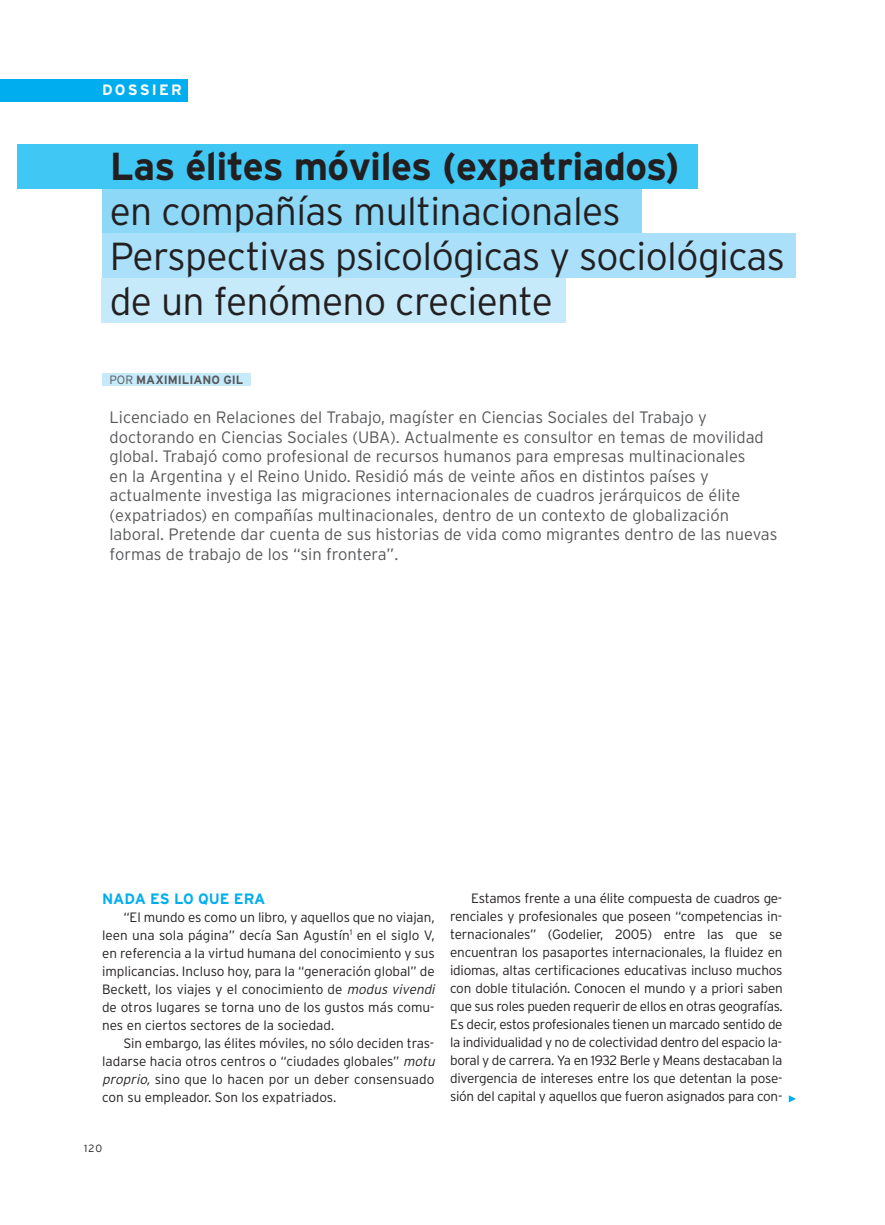
<style>
.page{position:relative;width:885px;height:1225px;background:#fff}
.page>*{position:absolute;margin:0;border:0;box-sizing:border-box;transform-origin:0 0}
.t1{font:300 39px/45px "Interstate";letter-spacing:-.015em;color:#231f20}
.t2{font:700 39px "Interstate";letter-spacing:-.015em;color:#231f20}
.t3{font:300 16.5px/19.5px "Interstate";color:#57585a}
.t4{font:700 15px "Interstate";color:#00aeef}
.t5{font:700 15px "Interstate";letter-spacing:.15em;color:#fff}
.t6{font:300 13.5px/18px "Interstate";letter-spacing:-.005em;color:#231f20}
.t7{font:700 12px "Interstate";color:#57585a}
.t8{font:300 10.5px "Interstate";color:#231f20}
.s1{font-weight:300}
.s2{font-style:italic}
</style>
<div class="page">
<div style="left:102px;top:373px;width:149px;height:13px;background:#c6eafa"></div>
<svg style="left:788px;top:1095px;width:7px;height:7px"></svg>
<div style="left:0;top:80px;width:188px;height:22px;background:#00aeef"></div>
<div style="left:102px;top:233px;width:693px;height:45px;background:#aae0f9"></div>
<div style="left:102px;top:278px;width:463px;height:45px;background:#c6eafa"></div>
<div style="left:17px;top:144px;width:680px;height:45px;background:#40c7f4"></div>
<div style="left:102px;top:189px;width:540px;height:44px;background:#8dd7f7"></div>
<p class="t5" style="left:102px;top:81px;width:81px">DOSSIER</p>
<h1 class="t2" style="left:110px;top:144px;width:571px">Las élites móviles (expatriados)</h1>
<h1 class="t1" style="left:110px;top:189px;width:677px">en compañías multinacionales<br>Perspectivas psicológicas y sociológicas de un fenómeno creciente</h1>
<p class="t7" style="left:109px;top:373px;width:135px"><span class="s1">POR</span> MAXIMILIANO GIL</p>
<p class="t3" style="left:109px;top:407px;width:669px">Licenciado en Relaciones del Trabajo, magíster en Ciencias Sociales del Trabajo y doctorando en Ciencias Sociales (UBA). Actualmente es consultor en temas de movilidad global. Trabajó como profesional de recursos humanos para empresas multinacionales<br>en la Argentina y el Reino Unido. Residió más de veinte años en distintos países y actualmente investiga las migraciones internacionales de cuadros jerárquicos de élite (expatriados) en compañías multinacionales, dentro de un contexto de globalización laboral. Pretende dar cuenta de sus historias de vida como migrantes dentro de las nuevas formas de trabajo de los “sin frontera”.</p>
<p class="t4" style="left:102px;top:890px;width:165px">NADA ES LO QUE ERA</p>
<p class="t6" style="left:102px;top:908px;width:337px;text-indent:21px">“El mundo es como un libro, y aquellos que no viajan, leen una sola página” decía San Agustín<sup>1</sup> en el siglo V, en referencia a la virtud humana del conocimiento y sus implicancias. Incluso hoy, para la “generación global” de Beckett, los viajes y el conocimiento de <span class="s2">modus vivendi </span>de otros lugares se torna uno de los gustos más comu&shy;nes en ciertos sectores de la sociedad.</p>
<p class="t6" style="left:102px;top:1034px;width:337px;text-indent:21px">Sin embargo, las élites móviles, no sólo deciden tras&shy;ladarse hacia otros centros o “ciudades globales” <span class="s2">motu proprio,</span> sino que lo hacen por un deber consensuado con su empleador. Son los expatriados.</p>
<p class="t6" style="left:450px;top:889px;width:334px;text-align:justify;text-indent:21px">Estamos frente a una élite compuesta de cuadros ge&shy;renciales y profesionales que poseen “competencias in&shy;ternacionales” (Godelier, 2005) entre las que se encuentran los pasaportes internacionales, la fluidez en idiomas, altas certificaciones educativas incluso muchos con doble titulación. Conocen el mundo y a priori saben que sus roles pueden requerir de ellos en otras geografías.<br>Es decir, estos profesionales tienen un marcado sentido de la individualidad y no de colectividad dentro del espacio la&shy;boral y de carrera. ya en 1932 Berle y Means destacaban la divergencia de intereses entre los que detentan la pose&shy;sión del capital y aquellos que fueron asignados para con-</p>
<p class="t8" style="left:84px;top:1142px;width:19px">120</p>
</div>
